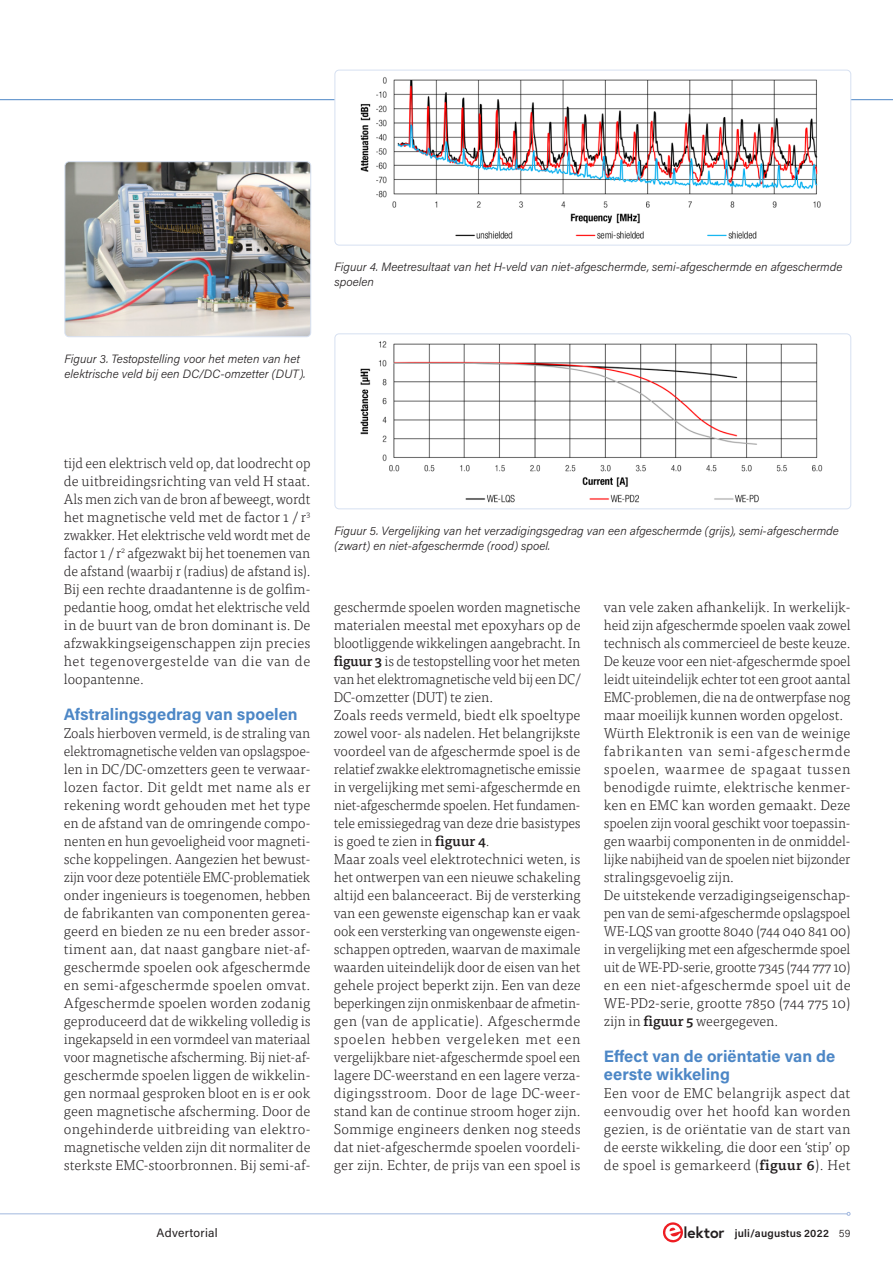
<style>
.page{position:relative;width:893px;height:1263px;background:#fff}
.page>*{position:absolute;margin:0;border:0;box-sizing:border-box;transform-origin:0 0}
.paragraph_heading{font:700 16.5px/18px "Acumin Pro";color:#4d87c6}
.bodytext{font:300 14.25px/18px "Tisa Pro";color:#231f20;text-align:justify}
.bodytext-2{font:300 14.25px/18px "Tisa Pro";color:#231f20;text-align:justify;scale:.96 1}
.t1{font:12.15px "Acumin Pro";letter-spacing:.02em;color:#231f20}
.t2{font:italic 300 12px/15px "Acumin Pro";color:#231f20}
.t3{font:600 10.8px "Acumin Pro";letter-spacing:.02em;color:#231f20}
.s1{font-weight:500}
.s2{font-family:"Europa";font-weight:700;font-size:15.3px}
.s3{font-weight:300}
</style>
<div class="page">
<hr style="left:0;top:1213px;width:847px;height:1px;background:#a2b8df">
<svg style="left:663px;top:1222px;width:20px;height:20px"></svg>
<svg style="left:664px;top:1225px;width:17px;height:15px"></svg>
<hr style="left:0;top:99px;width:893px;height:1px;background:#4d87c6">
<img style="left:66px;top:163px;width:243px;height:172px">
<div style="left:64px;top:161px;width:247px;height:176px;border:1px solid #d6e0f1;border-radius:4px"></div>
<div style="left:335px;top:70px;width:516px;height:175px;background:#fff;border-radius:4px"></div>
<img style="left:360px;top:77px;width:461px;height:162px">
<div style="left:334px;top:70px;width:517px;height:175px;border:1px solid #d6e0f1;border-radius:4px"></div>
<img style="left:360px;top:341px;width:463px;height:162px">
<div style="left:334px;top:333px;width:517px;height:176px;border:1px solid #d6e0f1;border-radius:4px"></div>
<p class="t2" style="left:64px;top:351px;width:243px">Figuur 3. Testopstelling voor het meten van het elektrische veld bij een DC/DC-omzetter (DUT).</p>
<p class="t2" style="left:334px;top:259px;width:510px">Figuur 4. Meetresultaat van het H-veld van niet-afgeschermde, semi-afgeschermde en afgeschermde spoelen</p>
<p class="bodytext-2" style="left:64px;top:453px;width:259px">tijd een elektrisch veld op, dat loodrecht op de uitbreidingsrichting van veld H staat.<br>Als men zich van de bron af beweegt, wordt het magnetische veld met de factor 1 / r<sup>3 </sup>zwakker. Het elektrische veld wordt met de factor 1 / r<sup>2</sup> afgezwakt bij het toenemen van de afstand (waarbij r (radius) de afstand is).</p>
<p class="bodytext" style="left:64px;top:579px;width:248px">Bij een rechte draadantenne is de golfim&shy;pedantie hoog, omdat het elektrische veld in de buurt van de bron dominant is. De afzwakkingseigenschappen zijn precies het tegenovergestelde van die van de loopantenne.</p>
<p class="paragraph_heading" style="left:64px;top:705px;width:235px">Afstralingsgedrag van spoelen</p>
<p class="bodytext" style="left:64px;top:723px;width:248px">Zoals hierboven vermeld, is de straling van elektromagnetische velden van opslagspoe&shy;len in DC/DC-omzetters geen te verwaar&shy;lozen factor. Dit geldt met name als er rekening wordt gehouden met het type en de afstand van de omringende compo&shy;nenten en hun gevoeligheid voor magneti&shy;sche koppelingen. Aangezien het bewust&shy;zijn voor deze potentiële EMC-problematiek onder ingenieurs is toegenomen, hebben de fabrikanten van componenten gerea&shy;geerd en bieden ze nu een breder assor&shy;timent aan, dat naast gangbare niet-af&shy;geschermde spoelen ook afgeschermde en semi-afgeschermde spoelen omvat.<br>Afgeschermde spoelen worden zodanig geproduceerd dat de wikkeling volledig is ingekapseld in een vormdeel van materiaal voor magnetische afscherming. Bij niet-af&shy;geschermde spoelen liggen de wikkelin&shy;gen normaal gesproken bloot en is er ook geen magnetische afscherming. Door de ongehinderde uitbreiding van elektro&shy;magnetische velden zijn dit normaliter de sterkste EMC-stoorbronnen. Bij semi-af-</p>
<p class="t2" style="left:334px;top:523px;width:506px">Figuur 5. Vergelijking van het verzadigingsgedrag van een afgeschermde (grijs), semi-afgeschermde (zwart) en niet-afgeschermde (rood) spoel.</p>
<p class="bodytext" style="left:334px;top:597px;width:248px">geschermde spoelen worden magnetische materialen meestal met epoxyhars op de blootliggende wikkelingen aangebracht. In <span class="s1">figuur 3</span> is de testopstelling voor het meten van het elektromagnetische veld bij een DC/ DC-omzetter (DUT) te zien.</p>
<p class="bodytext" style="left:334px;top:705px;width:248px">Zoals reeds vermeld, biedt elk spoeltype zowel voor- als nadelen. Het belangrijkste voordeel van de afgeschermde spoel is de relatief zwakke elektromagnetische emissie in vergelijking met semi-afgeschermde en niet-afgeschermde spoelen. Het fundamen&shy;tele emissiegedrag van deze drie basistypes is goed te zien in <span class="s1">figuur 4</span>.</p>
<p class="bodytext" style="left:334px;top:849px;width:248px">Maar zoals veel elektrotechnici weten, is het ontwerpen van een nieuwe schakeling altijd een balanceeract. Bij de versterking van een gewenste eigenschap kan er vaak ook een versterking van ongewenste eigen&shy;schappen optreden, waarvan de maximale waarden uiteindelijk door de eisen van het gehele project beperkt zijn. Een van deze beperkingen zijn onmiskenbaar de afmetin&shy;gen (van de applicatie). Afgeschermde spoelen hebben vergeleken met een vergelijkbare niet-afgeschermde spoel een lagere DC-weerstand en een lagere verza&shy;digingsstroom. Door de lage DC-weer&shy;stand kan de continue stroom hoger zijn.<br>Sommige engineers denken nog steeds dat niet-afgeschermde spoelen voordeli&shy;ger zijn. Echter, de prijs van een spoel is</p>
<p class="bodytext" style="left:604px;top:597px;width:248px">van vele zaken afhankelijk. In werkelijk&shy;heid zijn afgeschermde spoelen vaak zowel technisch als commercieel de beste keuze.<br>De keuze voor een niet-afgeschermde spoel leidt uiteindelijk echter tot een groot aantal EMC-problemen, die na de ontwerpfase nog maar moeilijk kunnen worden opgelost.</p>
<p class="bodytext" style="left:604px;top:723px;width:248px">Würth Elektronik is een van de weinige fabrikanten van semi-afgeschermde spoelen, waarmee de spagaat tussen benodigde ruimte, elektrische kenmer&shy;ken en EMC kan worden gemaakt. Deze spoelen zijn vooral geschikt voor toepassin&shy;gen waarbij componenten in de onmiddel&shy;lijke nabijheid van de spoelen niet bijzonder stralingsgevoelig zijn.</p>
<p class="bodytext" style="left:604px;top:885px;width:248px">De uitstekende verzadigingseigenschap&shy;pen van de semi-afgeschermde opslagspoel WE-LQS van grootte 8040 (744 040 841 00) in vergelijking met een afgeschermde spoel uit de WE-PD-serie, grootte 7345 (744 777 10) en een niet-afgeschermde spoel uit de WE‑PD2-serie, grootte 7850 (744 775 10) zijn in <span class="s1">figuur 5</span> weergegeven.</p>
<p class="paragraph_heading" style="left:604px;top:1047px;width:233px">Effect van de oriëntatie van de eerste wikkeling</p>
<p class="bodytext" style="left:604px;top:1083px;width:248px">Een voor de EMC belangrijk aspect dat eenvoudig over het hoofd kan worden gezien, is de oriëntatie van de start van de eerste wikkeling, die door een ‘stip’ op de spoel is gemarkeerd (<span class="s1">figuur 6</span>). Het</p>
<p class="t1" style="left:157px;top:1225px;width:63px">Advertorial</p>
<p class="t3" style="left:684px;top:1226px;width:168px"><span class="s2">lektor</span> juli/augustus 2022 <span class="s3">59</span></p>
</div>
